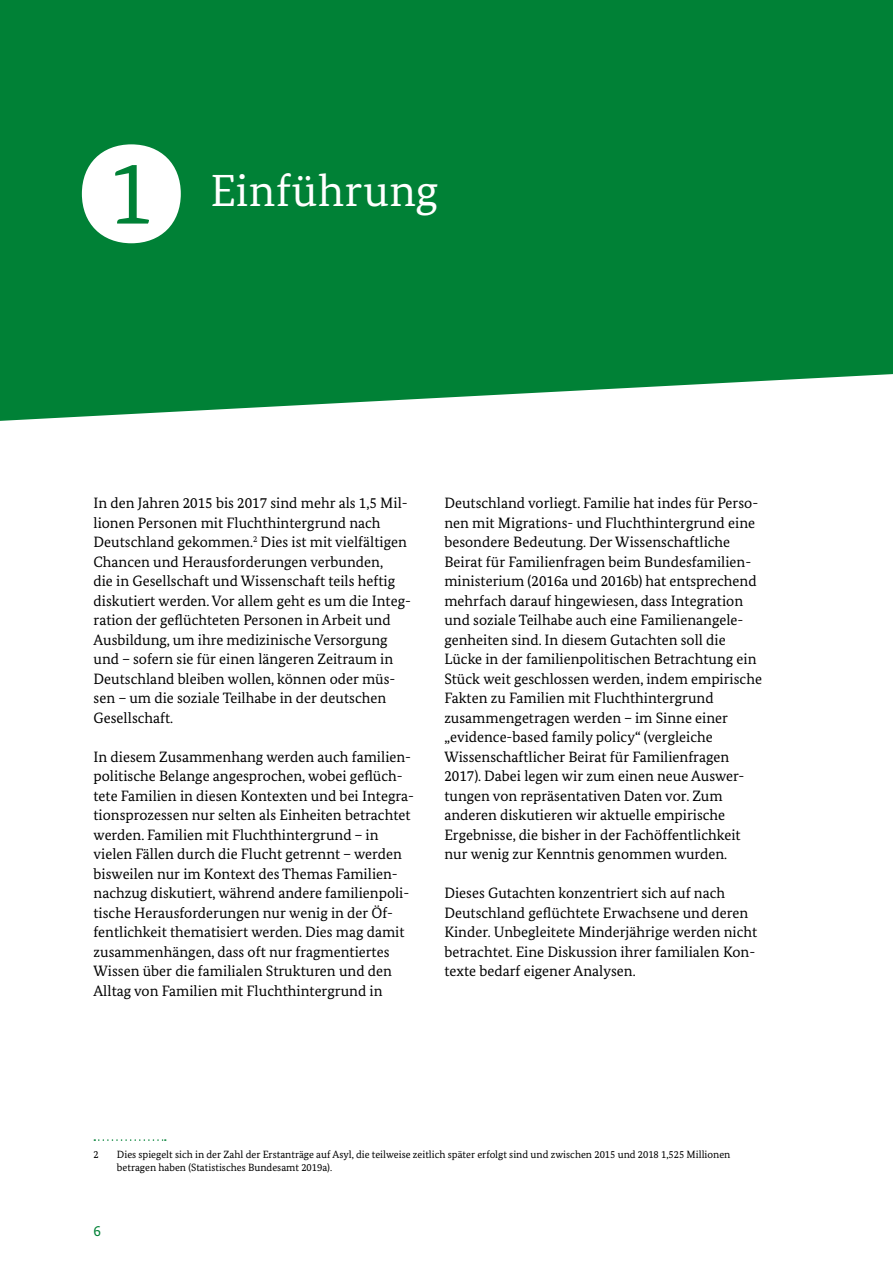
<style>
.page{position:relative;width:893px;height:1263px;background:#fff}
.page>*{position:absolute;margin:0;border:0;box-sizing:border-box;transform-origin:0 0}
.t1{font:45px "Bundes Serif";letter-spacing:.015em;color:#fff}
.t2{font:15px/19.5px "Bundes Serif";color:#000}
.t3{font:15px "Bundes Sans";color:#008136}
.t4{font:10.5px/13.5px "Bundes Serif";color:#000}
.s1{font-family:"Bundes Serif Kapitelziffern Regular";font-size:90px}
</style>
<div class="page">
<div style="left:0;top:0;width:893px;height:421px;background:#008136"></div>
<svg style="left:94px;top:1139px;width:72px;height:2px"></svg>
<h1 class="t1" style="left:108px;top:163px;width:331px"><span class="s1">1</span>Einführung</h1>
<p class="t2" style="left:94px;top:493px;width:319px">In den Jahren 2015 bis 2017 sind mehr als 1,5 Mil&shy;lionen Personen mit Fluchthintergrund nach Deutschland gekommen.<sup>2</sup> Dies ist mit vielfältigen Chancen und Herausforderungen verbunden,<br>die in Gesellschaft und Wissenschaft teils heftig diskutiert werden. Vor allem geht es um die Integ&shy;ration der geflüchteten Personen in Arbeit und Ausbildung, um ihre medizinische Versorgung und – sofern sie für einen längeren Zeitraum in Deutschland bleiben wollen, können oder müs&shy;sen – um die soziale Teilhabe in der deutschen Gesellschaft.</p>
<p class="t2" style="left:94px;top:747px;width:322px">In diesem Zusammenhang werden auch familien&shy;politische Belange angesprochen, wobei geflüch&shy;tete Familien in diesen Kontexten und bei Integra&shy;tionsprozessen nur selten als Einheiten betrachtet werden. Familien mit Fluchthintergrund – in vielen Fällen durch die Flucht getrennt – werden bisweilen nur im Kontext des Themas Familien&shy;nachzug diskutiert, während andere familienpoli&shy;tische Herausforderungen nur wenig in der Öf&shy;fentlichkeit thematisiert werden. Dies mag damit zusammenhängen, dass oft nur fragmentiertes Wissen über die familialen Strukturen und den Alltag von Familien mit Fluchthintergrund in</p>
<p class="t2" style="left:444px;top:493px;width:319px">Deutschland vorliegt. Familie hat indes für Perso&shy;nen mit Migrations- und Fluchthintergrund eine besondere Bedeutung. Der Wissenschaftliche Beirat für Familienfragen beim Bundesfamilien&shy;ministerium (2016a und 2016b) hat entsprechend mehrfach darauf hingewiesen, dass Integration und soziale Teilhabe auch eine Familienangele&shy;genheiten sind. In diesem Gutachten soll die Lücke in der familienpolitischen Betrachtung ein Stück weit geschlossen werden, indem empirische Fakten zu Familien mit Fluchthintergrund zusammengetragen werden – im Sinne einer „evidence-based family policy“ (vergleiche Wissenschaftlicher Beirat für Familienfragen 2017). Dabei legen wir zum einen neue Auswer&shy;tungen von repräsentativen Daten vor. Zum anderen diskutieren wir aktuelle empirische Ergebnisse, die bisher in der Fachöffentlichkeit nur wenig zur Kenntnis genommen wurden.</p>
<p class="t2" style="left:444px;top:883px;width:314px">Dieses Gutachten konzentriert sich auf nach Deutschland geflüchtete Erwachsene und deren Kinder. Unbegleitete Minderjährige werden nicht betrachtet. Eine Diskussion ihrer familialen Kon&shy;texte bedarf eigener Analysen.</p>
<p class="t4" style="left:94px;top:1147px;width:7px">2</p>
<p class="t4" style="left:117px;top:1147px;width:615px">Dies spiegelt sich in der Zahl der Erstanträge auf Asyl, die teilweise zeitlich später erfolgt sind und zwischen 2015 und 2018 1,525 Millionen betragen haben (Statistisches Bundesamt 2019a).</p>
<p class="t3" style="left:94px;top:1222px;width:9px">6</p>
</div>
